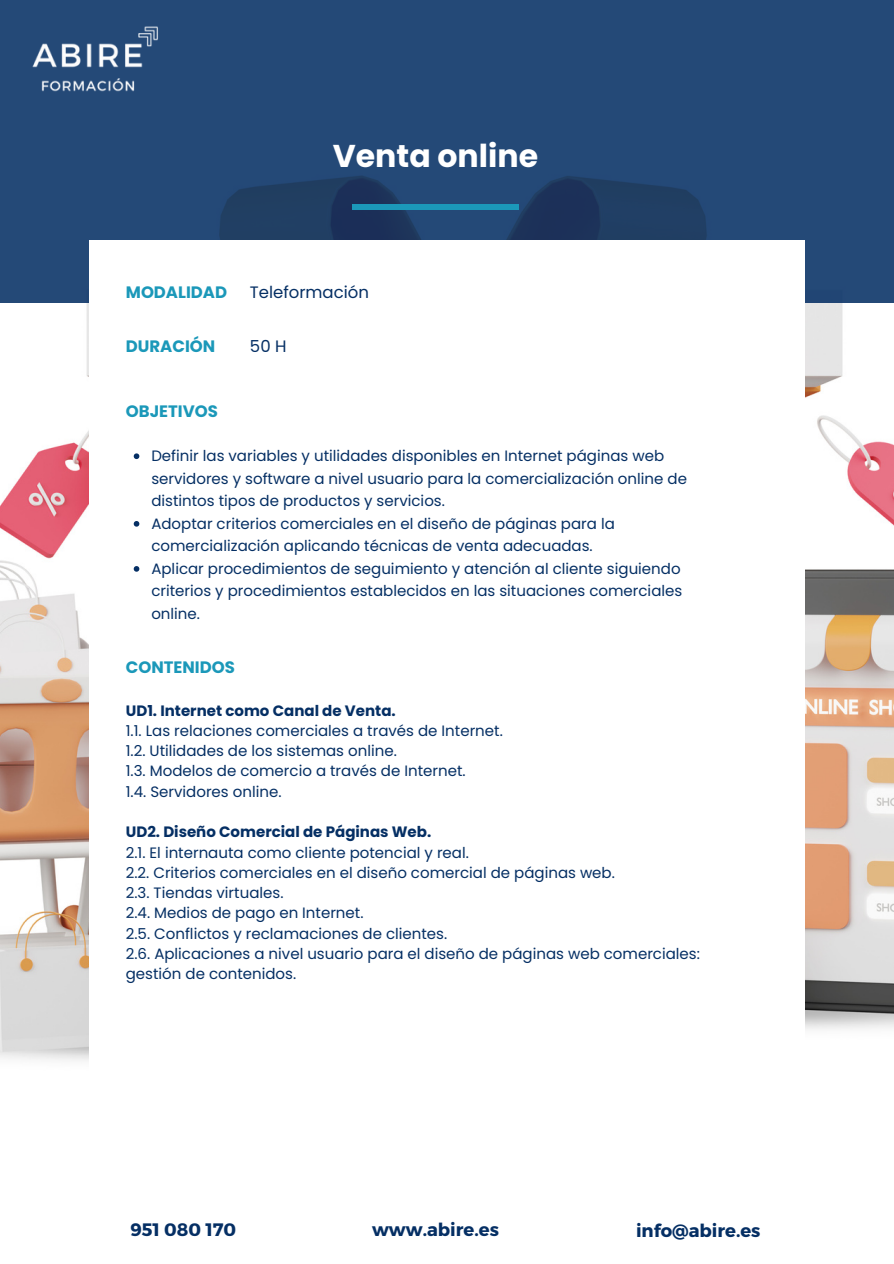
<style>
.page{position:relative;width:894px;height:1264px;background:#fff}
.page>*{position:absolute;margin:0;border:0;box-sizing:border-box;transform-origin:0 0}
.t1{font:700 31.5px "Poppins";color:#fff}
.t2{font:700 18px "Montserrat";color:#052f64}
.t3{font:700 16.5px "Poppins";color:#1b98b9}
.t4{font:16.5px "Poppins";color:#052f64}
.t5{font:15px/20.2px "Poppins";color:#052f64}
.t6{font:700 15px "Poppins";color:#052f64}
</style>
<div class="page">
<img style="left:0;top:303px;width:893px;height:758px">
<svg style="left:0;top:0;width:893px;height:303px;background:#234774"></svg>
<div style="left:89px;top:240px;width:715px;height:935px;background:#fff"></div>
<img style="left:16px;top:15px;width:147px;height:83px">
<svg style="left:134px;top:453px;width:5px;height:6px"></svg>
<svg style="left:134px;top:521px;width:5px;height:5px"></svg>
<svg style="left:134px;top:566px;width:5px;height:5px"></svg>
<div style="left:352px;top:204px;width:166px;height:6px;background:#1b98b9"></div>
<h1 class="t1" style="left:333px;top:133px;width:207px">Venta online</h1>
<p class="t3" style="left:126px;top:280px;width:103px">MODALIDAD</p>
<p class="t4" style="left:250px;top:280px;width:120px">Teleformación</p>
<p class="t3" style="left:126px;top:334px;width:91px">DURACIÓN</p>
<p class="t4" style="left:250px;top:334px;width:38px">50 H</p>
<p class="t3" style="left:126px;top:400px;width:94px">OBJETIVOS</p>
<p class="t5" style="left:151px;top:445px;width:537px;line-height:22.5px">Definir las variables y utilidades disponibles en Internet páginas web servidores y software a nivel usuario para la comercialización online de distintos tipos de productos y servicios.<br>Adoptar criterios comerciales en el diseño de páginas para la comercialización aplicando técnicas de venta adecuadas.<br>Aplicar procedimientos de seguimiento y atención al cliente siguiendo criterios y procedimientos establecidos en las situaciones comerciales online.</p>
<p class="t3" style="left:126px;top:655px;width:111px">CONTENIDOS</p>
<p class="t6" style="left:126px;top:699px;width:271px">UD1. Internet como Canal de Venta.</p>
<p class="t5" style="left:126px;top:720px;width:378px">1.1. Las relaciones comerciales a través de Internet.<br>1.2. Utilidades de los sistemas online.<br>1.3. Modelos de comercio a través de Internet.<br>1.4. Servidores online.</p>
<p class="t6" style="left:126px;top:821px;width:307px">UD2. Diseño Comercial de Páginas Web.</p>
<p class="t5" style="left:126px;top:842px;width:575px">2.1. El internauta como cliente potencial y real.<br>2.2. Criterios comerciales en el diseño comercial de páginas web.<br>2.3. Tiendas virtuales.<br>2.4. Medios de pago en Internet.<br>2.5. Conflictos y reclamaciones de clientes.<br>2.6. Aplicaciones a nivel usuario para el diseño de páginas web comerciales: gestión de contenidos.</p>
<p class="t2" style="left:130px;top:1217px;width:107px">951 080 170</p>
<p class="t2" style="left:372px;top:1217px;width:128px">www.abire.es</p>
<p class="t2" style="left:635px;top:1218px;width:126px">info@abire.es</p>
</div>
